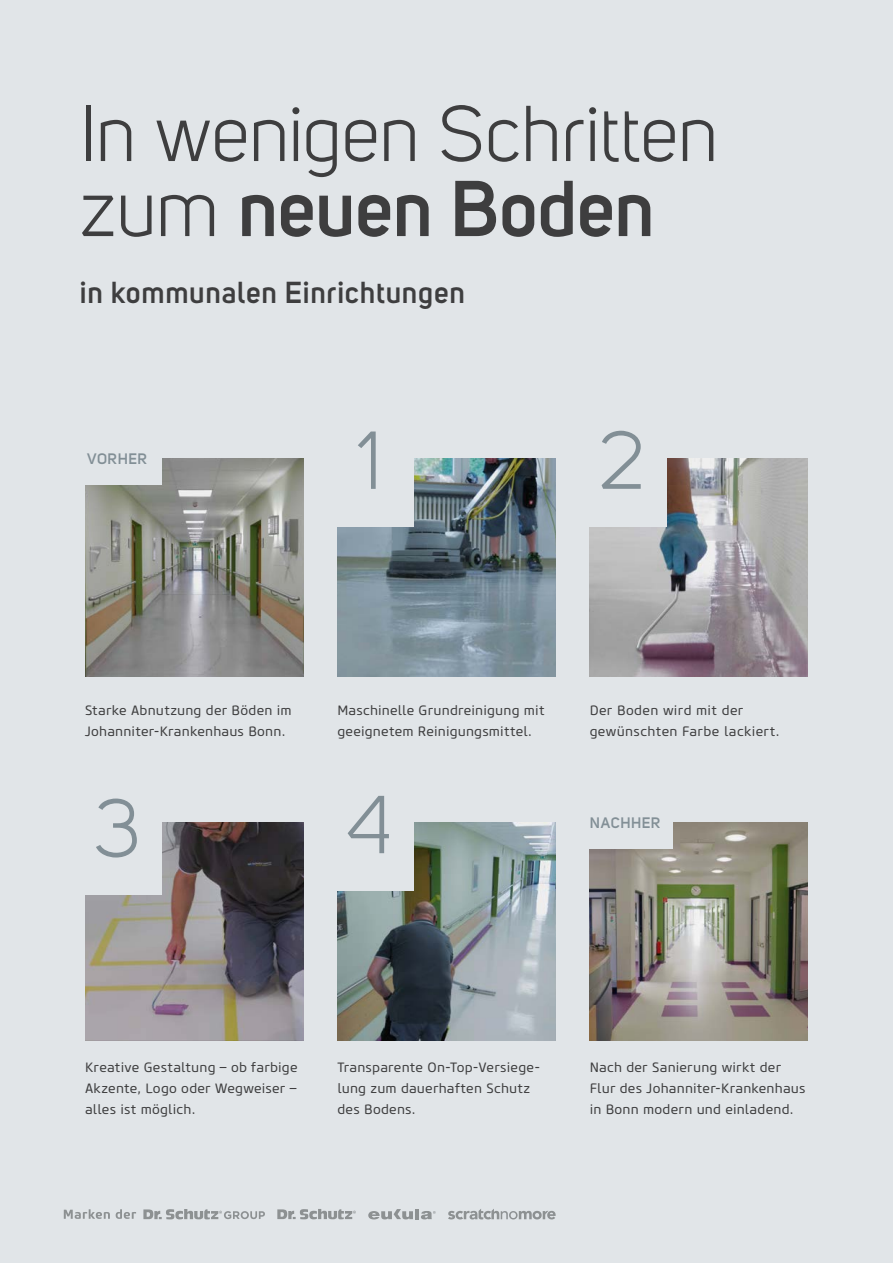
<style>
.page{position:relative;width:893px;height:1263px;background:#e1e5e8}
.page>*{position:absolute;margin:0;border:0;box-sizing:border-box;transform-origin:0 0}
.t1{font:81px "Uni Sans";color:#828f96}
.t2{font:78px/75px "Uni Sans";letter-spacing:-.005em;color:#3e3e3f}
.t3{font:600 30px "Uni Sans";letter-spacing:.025em;color:#3e3e3f}
.t4{font:600 15px "Uni Sans";letter-spacing:.035em;color:#828f96}
.t5{font:13.5px/21px "Core Sans M45";letter-spacing:.015em;color:#3e3e3f}
.s1{font-weight:600}
</style>
<div class="page">
<img style="left:85px;top:458px;width:218px;height:218px">
<img style="left:85px;top:822px;width:218px;height:219px">
<img style="left:337px;top:458px;width:219px;height:218px">
<img style="left:337px;top:822px;width:219px;height:219px">
<img style="left:590px;top:458px;width:218px;height:218px">
<img style="left:590px;top:822px;width:218px;height:219px">
<div style="left:72px;top:432px;width:90px;height:52px;background:#e1e5e8"></div>
<div style="left:577px;top:796px;width:96px;height:53px;background:#e1e5e8"></div>
<div style="left:72px;top:758px;width:90px;height:136px;background:#e1e5e8"></div>
<div style="left:325px;top:390px;width:89px;height:136px;background:#e1e5e8"></div>
<div style="left:325px;top:754px;width:89px;height:136px;background:#e1e5e8"></div>
<div style="left:577px;top:390px;width:89px;height:136px;background:#e1e5e8"></div>
<svg style="left:143px;top:1209px;width:122px;height:10px"></svg>
<svg style="left:277px;top:1209px;width:79px;height:10px"></svg>
<svg style="left:448px;top:1209px;width:108px;height:10px"></svg>
<svg style="left:368px;top:1209px;width:45px;height:10px"></svg>
<hr style="left:415px;top:1209px;width:4px;height:10px;background:#8d9192">
<svg style="left:421px;top:1211px;width:15px;height:8px"></svg>
<svg style="left:64px;top:1209px;width:72px;height:10px"></svg>
<h2 class="t2" style="left:80px;top:97px;width:640px">In wenigen Schritten zum <span class="s1">neuen Boden</span></h2>
<h3 class="t3" style="left:80px;top:270px;width:386px">in kommunalen Einrichtungen</h3>
<p class="t4" style="left:87px;top:447px;width:61px">VORHER</p>
<h1 class="t1" style="left:357px;top:414px;width:26px">1</h1>
<h1 class="t1" style="left:598px;top:414px;width:48px">2</h1>
<p class="t5" style="left:85px;top:700px;width:208px">Starke Abnutzung der Böden im<br>Johanniter-Krankenhaus Bonn.</p>
<h1 class="t1" style="left:93px;top:782px;width:49px">3</h1>
<p class="t5" style="left:337px;top:700px;width:209px">Maschinelle Grundreinigung mit geeignetem Reinigungsmittel.</p>
<h1 class="t1" style="left:346px;top:778px;width:48px">4</h1>
<p class="t5" style="left:590px;top:700px;width:191px">Der Boden wird mit der gewünschten Farbe lackiert.</p>
<p class="t4" style="left:590px;top:812px;width:72px">NACHHER</p>
<p class="t5" style="left:85px;top:1057px;width:214px;text-align:justify">Kreative Gestaltung – ob farbige Akzente, Logo oder Wegweiser – alles ist möglich.</p>
<p class="t5" style="left:337px;top:1057px;width:204px">Transparente On-Top-Versiege&shy;lung zum dauerhaften Schutz des Bodens.</p>
<p class="t5" style="left:590px;top:1057px;width:217px">Nach der Sanierung wirkt der<br>Flur des Johanniter-Krankenhaus in Bonn modern und einladend.</p>
</div>
